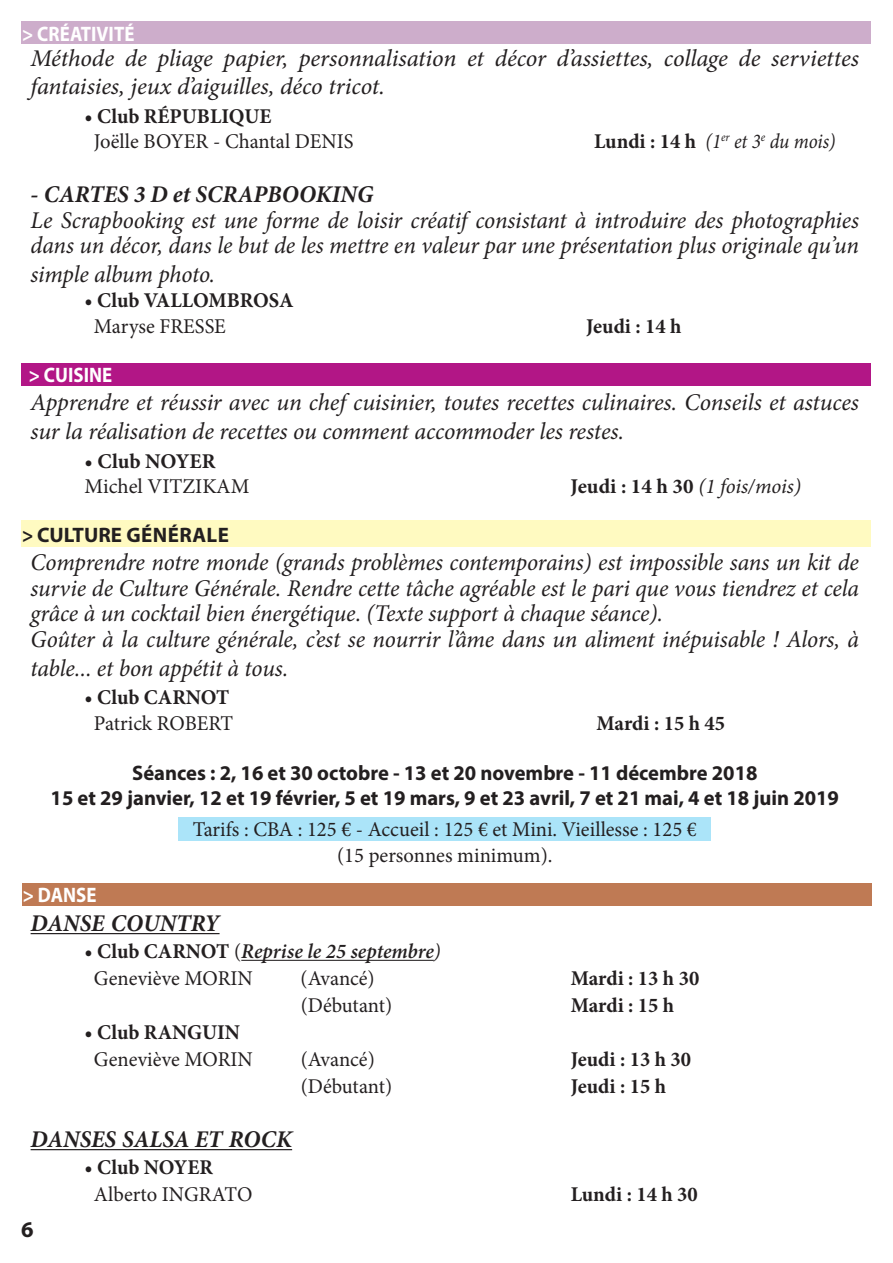
<style>
.page{position:relative;width:893px;height:1263px;background:#fff}
.page>*{position:absolute;margin:0;border:0;box-sizing:border-box;transform-origin:0 0}
.t1{font:italic 24px/25.5px "Minion Pro";letter-spacing:-.01em;color:#231f20}
.t2{font:italic 700 24px "Minion Pro";color:#231f20}
.t3{font:700 22.5px "Myriad Pro";color:#231f20}
.t4{font:21px/25.2px "Minion Pro";color:#231f20;text-align:center}
.t5{font:700 21px "Minion Pro";color:#231f20}
.t6{font:700 21px/25.2px "Myriad Pro";color:#231f20;text-align:center}
.t7{font:italic 600 21px/27px "Minion Pro";color:#231f20}
.t8{font:700 21px "Myriad Pro";color:#fff;scale:.9 1}
.t9{font:italic 21px "Minion Pro";letter-spacing:-.005em;color:#231f20;scale:.91 1}
.t10{font:italic 21px "Minion Pro";letter-spacing:-.005em;color:#231f20}
.t11{font:700 21px "Myriad Pro";letter-spacing:.02em;color:#231f20;scale:.9 1}
.s1{font-weight:700;font-style:normal}
.s2{font-weight:400;font-style:normal}
.s3{font-weight:400}
</style>
<div class="page">
<div style="left:179px;top:817px;width:532px;height:24px;background:#abe4f9"></div>
<div style="left:21px;top:21px;width:850px;height:23px;background:#cdadcb"></div>
<div style="left:21px;top:363px;width:850px;height:22px;background:#b21686"></div>
<div style="left:21px;top:520px;width:850px;height:27px;background:#fffac1"></div>
<div style="left:22px;top:883px;width:850px;height:22px;background:#bf7a54"></div>
<hr style="left:31px;top:933px;width:189px;height:1px;background:#231f20">
<hr style="left:241px;top:960px;width:193px;height:1px;background:#231f20">
<hr style="left:31px;top:1149px;width:261px;height:1px;background:#231f20">
<p class="t8" style="left:22px;top:20px;width:127px">&gt; CRÉATIVITÉ</p>
<p class="t1" style="left:31px;top:43px;width:830px;line-height:28.8px">Méthode de pliage papier, personnalisation et décor d’assiettes, collage de serviettes fantaisies, jeux d’aiguilles, déco tricot.</p>
<p class="t5" style="left:85px;top:102px;width:188px">• Club RÉPUBLIQUE</p>
<p class="t4" style="left:94px;top:129px;width:261px">Joëlle BOYER - Chantal DENIS</p>
<p class="t9" style="left:594px;top:127px;width:267px"><span class="s1">Lundi : 14 h</span> (1<sup>er</sup> et 3<sup>e</sup> du mois)</p>
<p class="t2" style="left:31px;top:178px;width:344px">- CARTES 3 D et SCRAPBOOKING</p>
<p class="t1" style="left:31px;top:207px;width:830px">Le Scrapbooking est une forme de loisir créatif consistant à introduire des photographies dans un décor, dans le but de les mettre en valeur par une présentation plus originale qu’un</p>
<p class="t1" style="left:31px;top:262px;width:186px">simple album photo.</p>
<p class="t5" style="left:85px;top:286px;width:211px">• Club VALLOMBROSA</p>
<p class="t4" style="left:94px;top:313px;width:133px">Maryse FRESSE</p>
<p class="t5" style="left:586px;top:311px;width:97px">Jeudi : 14 h</p>
<p class="t8" style="left:29px;top:361px;width:94px">&gt; CUISINE</p>
<p class="t1" style="left:31px;top:388px;width:830px;line-height:28.8px">Apprendre et réussir avec un chef cuisinier, toutes recettes culinaires. Conseils et astuces sur la réalisation de recettes ou comment accommoder les restes.</p>
<p class="t5" style="left:85px;top:446px;width:132px">• Club NOYER</p>
<p class="t4" style="left:85px;top:473px;width:166px">Michel VITZIKAM</p>
<p class="t10" style="left:571px;top:472px;width:232px"><span class="s1">Jeudi : 14 h 30</span> (1 fois/mois)</p>
<p class="t11" style="left:22px;top:521px;width:231px">&gt; CULTURE GÉNÉRALE</p>
<p class="t1" style="left:31px;top:550px;width:830px">Comprendre notre monde (grands problèmes contemporains) est impossible sans un kit de survie de Culture Générale. Rendre cette tâche agréable est le pari que vous tiendrez et cela grâce à un cocktail bien énergétique. (Texte support à chaque séance).<br>Goûter à la culture générale, c’est se nourrir l’âme dans un aliment inépuisable ! Alors, à</p>
<p class="t1" style="left:31px;top:655px;width:259px">table... et bon appétit à tous.</p>
<p class="t5" style="left:85px;top:683px;width:146px">• Club CARNOT</p>
<p class="t4" style="left:94px;top:710px;width:141px">Patrick ROBERT</p>
<p class="t5" style="left:596px;top:708px;width:130px">Mardi : 15 h 45</p>
<p class="t6" style="left:51px;top:760px;width:790px">Séances : 2, 16 et 30 octobre - 13 et 20 novembre - 11 décembre 2018<br>15 et 29 janvier, 12 et 19 février, 5 et 19 mars, 9 et 23 avril, 7 et 21 mai, 4 et 18 juin 2019</p>
<p class="t4" style="left:193px;top:817px;width:505px">Tarifs : CBA : 125 € - Accueil : 125 € et Mini. Vieillesse : 125 € (15 personnes minimum).</p>
<p class="t8" style="left:23px;top:881px;width:83px">&gt; DANSE</p>
<p class="t2" style="left:31px;top:906px;width:190px">DANSE COUNTRY</p>
<p class="t7" style="left:94px;top:938px;width:348px;text-indent:-9px"><span class="s1">• Club CARNOT</span> <span class="s2">(</span>Reprise le 25 septembre<span class="s3">)<br></span><span class="s2">Geneviève MORIN</span></p>
<p class="t4" style="left:301px;top:966px;width:76px">(Avancé)</p>
<p class="t5" style="left:571px;top:964px;width:130px">Mardi : 13 h 30</p>
<p class="t4" style="left:301px;top:993px;width:93px">(Débutant)</p>
<p class="t5" style="left:571px;top:991px;width:105px">Mardi : 15 h</p>
<p class="t5" style="left:85px;top:1018px;width:157px">• Club RANGUIN</p>
<p class="t4" style="left:94px;top:1047px;width:160px">Geneviève MORIN</p>
<p class="t4" style="left:301px;top:1047px;width:76px">(Avancé)</p>
<p class="t5" style="left:571px;top:1045px;width:122px">Jeudi : 13 h 30</p>
<p class="t4" style="left:301px;top:1074px;width:93px">(Débutant)</p>
<p class="t5" style="left:571px;top:1072px;width:97px">Jeudi : 15 h</p>
<p class="t2" style="left:31px;top:1122px;width:263px">DANSES SALSA ET ROCK</p>
<p class="t5" style="left:85px;top:1153px;width:130px">• Club NOYER</p>
<p class="t4" style="left:94px;top:1182px;width:160px">Alberto INGRATO</p>
<p class="t5" style="left:571px;top:1180px;width:129px">Lundi : 14 h 30</p>
<p class="t3" style="left:21px;top:1215px;width:14px">6</p>
</div>
